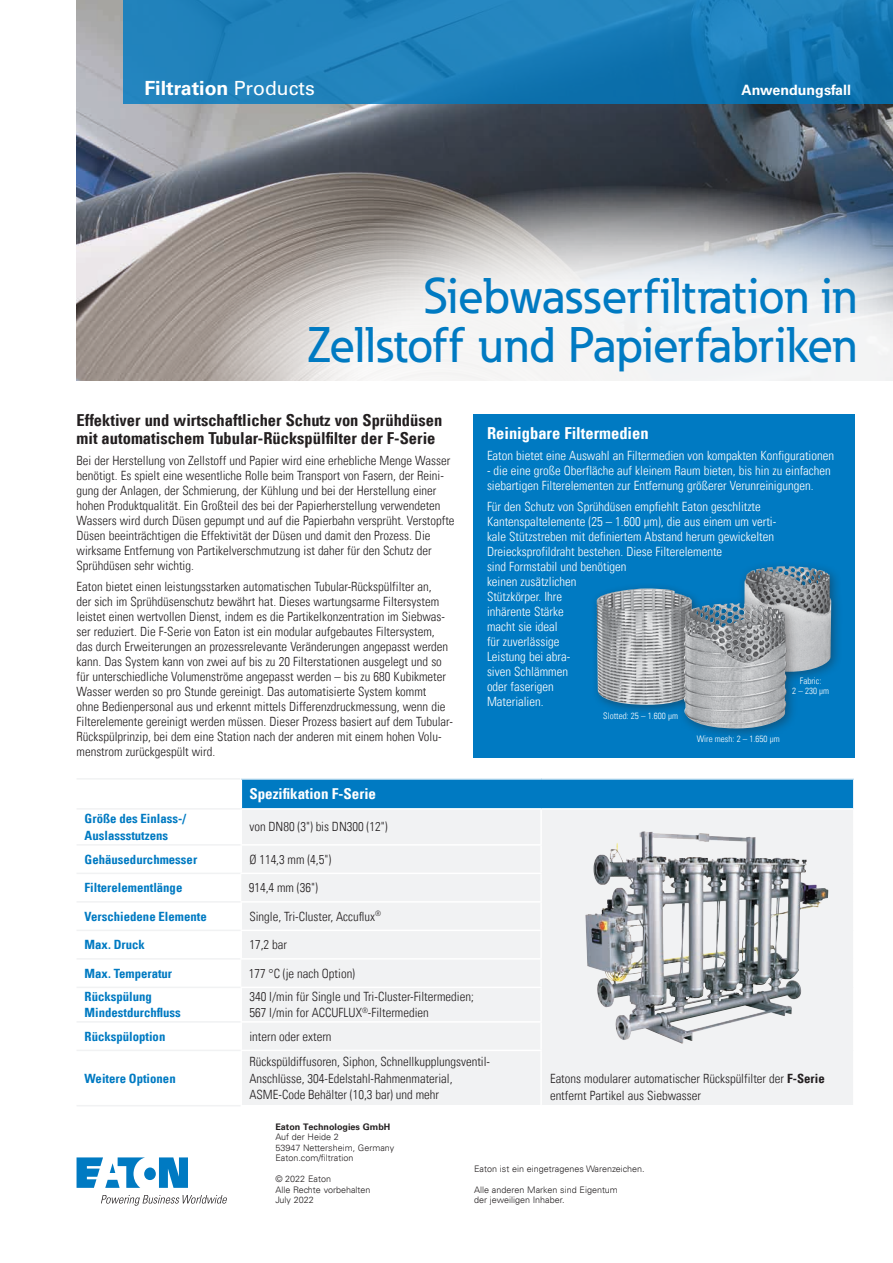
<style>
.page{position:relative;width:893px;height:1263px;background:#fff}
.page>*{position:absolute;margin:0;border:0;box-sizing:border-box;transform-origin:0 0}
.t1{font:500 49.35px/49.3px "Eaton";color:#007ac2;text-align:right}
.t2{font:700 19.5px "Univers LT Std";color:#fff}
.t3{font:700 condensed 16.5px/18px "Univers LT";color:#231f20}
.t4{font:700 condensed 16.5px "Univers LT";color:#fff}
.t5{font:700 condensed 15px "Univers LT";color:#fff}
.t6{font:700 14.25px "Univers LT Std";color:#fff}
.t7{font:300 condensed 12.75px/15px "Univers LT";color:#231f20}
.t8{font:300 condensed 12.75px/15px "Univers LT";color:#fff}
.t9{font:700 condensed 12.75px/16.5px "Univers LT";color:#007ac2}
.t10{font:300 9px/10.5px "Univers LT";color:#231f20}
.t11{font:300 condensed 9px/10.5px "Univers LT";color:#fff;text-align:center}
.t12{font:700 9px "Univers LT Std";color:#231f20}
.s1{font-weight:400}
.s2{font-weight:700}
</style>
<div class="page">
<img style="left:77px;top:0;width:816px;height:381px">
<svg style="left:123px;top:0;width:770px;height:104px;background:#1b7db7"></svg>
<svg style="left:77px;top:1157px;width:111px;height:31px"></svg>
<svg style="left:101px;top:1195px;width:126px;height:11px"></svg>
<svg style="left:204px;top:185px;width:689px;height:196px"></svg>
<div style="left:473px;top:414px;width:382px;height:344px;background:#007ac2"></div>
<div style="left:241px;top:779px;width:613px;height:30px;background:#007ac2"></div>
<div style="left:242px;top:810px;width:611px;height:295px;background:#f1f2f3"></div>
<hr style="left:853px;top:780px;width:2px;height:28px;background:#fff">
<hr style="left:540px;top:810px;width:2px;height:34px;background:#fff">
<hr style="left:540px;top:846px;width:2px;height:27px;background:#fff">
<hr style="left:540px;top:874px;width:2px;height:27px;background:#fff">
<hr style="left:540px;top:903px;width:2px;height:27px;background:#fff">
<hr style="left:540px;top:931px;width:2px;height:27px;background:#fff">
<hr style="left:540px;top:960px;width:2px;height:27px;background:#fff">
<hr style="left:540px;top:988px;width:2px;height:33px;background:#fff">
<hr style="left:540px;top:1023px;width:2px;height:27px;background:#fff">
<hr style="left:540px;top:1051px;width:2px;height:54px;background:#fff">
<hr style="left:241px;top:808px;width:300px;height:2px;background:#fff">
<hr style="left:541px;top:808px;width:314px;height:2px;background:#fff">
<hr style="left:241px;top:844px;width:301px;height:2px;background:#fff">
<hr style="left:241px;top:901px;width:301px;height:2px;background:#fff">
<hr style="left:241px;top:930px;width:301px;height:1px;background:#fff">
<hr style="left:241px;top:987px;width:301px;height:1px;background:#fff">
<hr style="left:241px;top:1021px;width:301px;height:2px;background:#fff">
<hr style="left:241px;top:1050px;width:301px;height:1px;background:#fff">
<svg style="left:241px;top:780px;width:1px;height:28px"></svg>
<hr style="left:77px;top:778px;width:164px;height:2px;background:#f1f2f3">
<hr style="left:77px;top:808px;width:164px;height:2px;background:#f1f2f3">
<hr style="left:77px;top:844px;width:164px;height:2px;background:#f1f2f3">
<hr style="left:77px;top:873px;width:164px;height:1px;background:#f1f2f3">
<hr style="left:77px;top:901px;width:164px;height:2px;background:#f1f2f3">
<hr style="left:77px;top:930px;width:164px;height:1px;background:#f1f2f3">
<hr style="left:77px;top:958px;width:164px;height:2px;background:#f1f2f3">
<hr style="left:77px;top:987px;width:164px;height:1px;background:#f1f2f3">
<hr style="left:77px;top:1021px;width:164px;height:2px;background:#f1f2f3">
<hr style="left:77px;top:1050px;width:164px;height:1px;background:#f1f2f3">
<hr style="left:77px;top:1105px;width:164px;height:1px;background:#f1f2f3">
<hr style="left:241px;top:778px;width:300px;height:2px;background:#fff">
<hr style="left:541px;top:778px;width:314px;height:2px;background:#fff">
<hr style="left:241px;top:873px;width:301px;height:1px;background:#fff">
<hr style="left:241px;top:958px;width:301px;height:2px;background:#fff">
<img style="left:585px;top:831px;width:217px;height:213px">
<div style="left:737px;top:559px;width:106px;height:125px;background:#231f20;opacity:.4"></div>
<img style="left:744px;top:566px;width:87px;height:106px">
<div style="left:591px;top:582px;width:112px;height:134px;background:#231f20;opacity:.4"></div>
<img style="left:597px;top:588px;width:96px;height:117px">
<div style="left:677px;top:596px;width:121px;height:145px;background:#231f20;opacity:.4"></div>
<img style="left:683px;top:603px;width:105px;height:125px">
<h2 class="t2" style="left:144px;top:76px;width:172px">Filtration <span class="s1">Products</span></h2>
<p class="t6" style="left:741px;top:81px;width:111px">Anwendungsfall</p>
<h1 class="t1" style="left:308px;top:271px;width:550px">Siebwasserfiltration in<br>Zellstoff und Papierfabriken</h1>
<p class="t3" style="left:77px;top:411px;width:367px">Effektiver und wirtschaftlicher Schutz von Sprühdüsen mit automatischem Tubular-Rückspülfilter der F-Serie</p>
<p class="t7" style="left:77px;top:453px;width:380px">Bei der Herstellung von Zellstoff und Papier wird eine erhebliche Menge Wasser benötigt. Es spielt eine wesentliche Rolle beim Transport von Fasern, der Reini&shy;gung der Anlagen, der Schmierung, der Kühlung und bei der Herstellung einer hohen Produktqualität. Ein Großteil des bei der Papierherstellung verwendeten Wassers wird durch Düsen gepumpt und auf die Papierbahn versprüht. Verstopfte Düsen beeinträchtigen die Effektivität der Düsen und damit den Prozess. Die wirksame Entfernung von Partikelverschmutzung ist daher für den Schutz der Sprühdüsen sehr wichtig.</p>
<p class="t7" style="left:77px;top:579px;width:378px">Eaton bietet einen leistungsstarken automatischen Tubular-Rückspülfilter an,<br>der sich im Sprühdüsenschutz bewährt hat. Dieses wartungsarme Filtersystem leistet einen wertvollen Dienst, indem es die Partikelkonzentration im Siebwas&shy;ser reduziert. Die F-Serie von Eaton ist ein modular aufgebautes Filtersystem, das durch Erweiterungen an prozessrelevante Veränderungen angepasst werden kann. Das System kann von zwei auf bis zu 20 Filterstationen ausgelegt und so für unterschiedliche Volumenströme angepasst werden – bis zu 680 Kubikmeter Wasser werden so pro Stunde gereinigt. Das automatisierte System kommt<br>ohne Bedienpersonal aus und erkennt mittels Differenzdruckmessung, wenn die Filterelemente gereinigt werden müssen. Dieser Prozess basiert auf dem Tubular-Rückspülprinzip, bei dem eine Station nach der anderen mit einem hohen Volu&shy;menstrom zurückgespült wird.</p>
<p class="t5" style="left:249px;top:785px;width:128px">Spezifikation F-Serie</p>
<p class="t9" style="left:85px;top:810px;width:103px">Größe des Einlass-/<br>Auslassstutzens</p>
<p class="t7" style="left:249px;top:819px;width:140px">von DN80 (3") bis DN300 (12")</p>
<p class="t9" style="left:85px;top:851px;width:114px">Gehäusedurchmesser</p>
<p class="t7" style="left:249px;top:852px;width:83px">Ø 114,3 mm (4,5")</p>
<p class="t9" style="left:85px;top:879px;width:99px">Filterelementlänge</p>
<p class="t7" style="left:249px;top:880px;width:71px">914,4 mm (36")</p>
<p class="t9" style="left:85px;top:908px;width:124px">Verschiedene Elemente</p>
<p class="t7" style="left:249px;top:909px;width:133px">Single, Tri-Cluster, Accuflux<sup>®</sup></p>
<p class="t9" style="left:85px;top:936px;width:62px">Max. Druck</p>
<p class="t7" style="left:249px;top:937px;width:39px">17,2 bar</p>
<p class="t9" style="left:85px;top:965px;width:89px">Max. Temperatur</p>
<p class="t7" style="left:249px;top:966px;width:108px">177 °C (je nach Option)</p>
<p class="t9" style="left:85px;top:988px;width:98px">Rückspülung<br>Mindestdurchfluss</p>
<p class="t7" style="left:249px;top:988px;width:226px;line-height:16.5px">340 l/min für Single und Tri-Cluster-Filtermedien;<br>567 l/min for ACCUFLUX<sup>®</sup>-Filtermedien</p>
<p class="t9" style="left:85px;top:1028px;width:82px">Rückspüloption</p>
<p class="t7" style="left:249px;top:1029px;width:84px">intern oder extern</p>
<p class="t9" style="left:85px;top:1070px;width:93px">Weitere Optionen</p>
<p class="t4" style="left:487px;top:423px;width:163px">Reinigbare Filtermedien</p>
<p class="t8" style="left:487px;top:448px;width:349px">Eaton bietet eine Auswahl an Filtermedien von kompakten Konfigurationen</p>
<p class="t8" style="left:487px;top:463px;width:345px">- die eine große Oberfläche auf kleinem Raum bieten, bis hin zu einfachen siebartigen Filterelementen zur Entfernung größerer Verunreinigungen.</p>
<p class="t8" style="left:487px;top:499px;width:291px">Für den Schutz von Sprühdüsen empfiehlt Eaton geschlitzte<br>Kantenspaltelemente (25 – 1.600 μm), die aus einem um verti&shy;kale Stützstreben mit definiertem Abstand herum gewickelten<br>Dreiecksprofildraht bestehen. Diese Filterelemente<br>sind Formstabil und benötigen<br>keinen zusätzlichen<br>Stützkörper. Ihre<br>inhärente Stärke<br>macht sie ideal<br>für zuverlässige<br>Leistung bei abra-<br>siven Schlämmen<br>oder faserigen<br>Materialien.</p>
<p class="t11" style="left:792px;top:675px;width:39px">Fabric:<br>2 – 230 µm</p>
<p class="t11" style="left:603px;top:710px;width:76px">Slotted: 25 – 1.600 µm</p>
<p class="t11" style="left:697px;top:734px;width:84px">Wire mesh: 2 – 1.650 µm</p>
<p class="t7" style="left:249px;top:1053px;width:242px;line-height:16.5px">Rückspüldiffusoren, Siphon, Schnellkupplungsventil-<br>Anschlüsse, 304-Edelstahl-Rahmenmaterial,<br>ASME-Code Behälter (10,3 bar) und mehr</p>
<p class="t7" style="left:550px;top:1070px;width:276px;line-height:16.5px">Eatons modularer automatischer Rückspülfilter der <span class="s2">F-Serie </span>entfernt Partikel aus Siebwasser</p>
<p class="t12" style="left:275px;top:1121px;width:117px">Eaton Technologies GmbH</p>
<p class="t10" style="left:275px;top:1132px;width:120px">Auf der Heide 2<br>53947 Nettersheim, Germany<br>Eaton.com/filtration</p>
<p class="t10" style="left:275px;top:1174px;width:97px">© 2022 Eaton<br>Alle Rechte vorbehalten<br>July 2022</p>
<p class="t10" style="left:474px;top:1163px;width:172px">Eaton ist ein eingetragenes Warenzeichen.</p>
<p class="t10" style="left:474px;top:1184px;width:145px">Alle anderen Marken sind Eigentum der jeweiligen Inhaber.</p>
</div>
